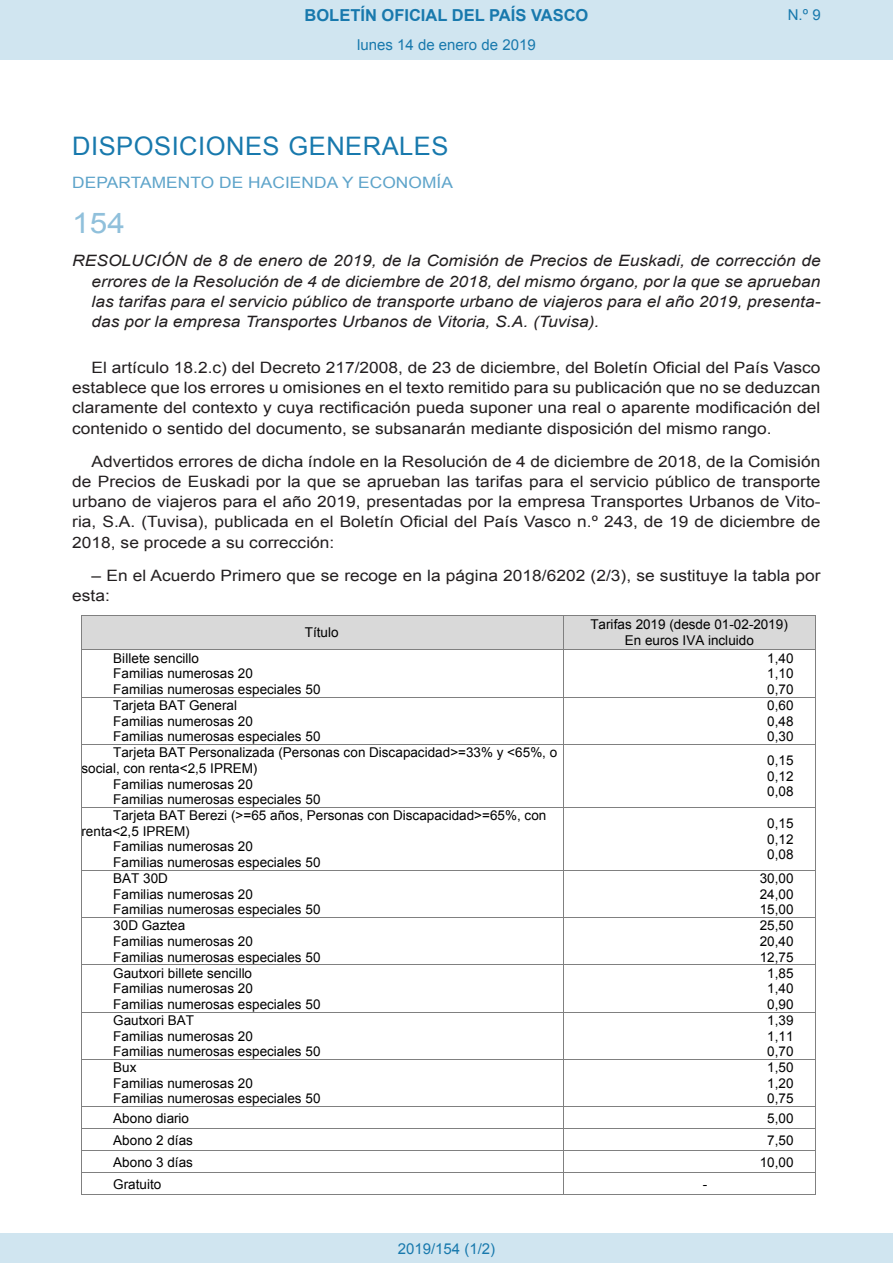
<style>
.page{position:relative;width:893px;height:1263px;background:#fff}
.page>*{position:absolute;margin:0;border:0;box-sizing:border-box;transform-origin:0 0}
.BOPVOrden{font:28.5px "Arial";color:#90c0db;scale:1.11 1}
.BOPVSeccion{font:25.5px "Arial";letter-spacing:.02em;color:#1879ad}
.t1{font:700 16.5px "Arial";color:#1879ad}
.BOPVDetalle{font:15.6px/20.2px "Arial";color:#231f20;text-align:justify;scale:1.11 1}
.BOPVTitulo{font:italic 15.6px/20.2px "Arial";color:#231f20;text-align:justify;scale:1.11 1}
.BOPVOrganismo{font:15.6px "Arial";letter-spacing:.005em;color:#5ea4ca;scale:1.11 1}
.Paginacion_Centro{font:15px "Arial";color:#1879ad}
.t2{font:13.5px/15.6px "Arial";letter-spacing:.005em;color:#000;text-align:justify}
</style>
<div class="page">
<div style="left:0;top:0;width:893px;height:60px;background:#d0e5f0"></div>
<div style="left:0;top:1233px;width:893px;height:30px;background:#d0e5f0"></div>
<div style="left:81px;top:615px;width:482px;height:34px;background:#d9d9d9"></div>
<div style="left:563px;top:615px;width:252px;height:34px;background:#d9d9d9"></div>
<hr style="left:82px;top:615px;width:481px;height:1px;background:#808080">
<hr style="left:563px;top:615px;width:252px;height:1px;background:#808080">
<hr style="left:81px;top:615px;width:1px;height:34px;background:#808080">
<hr style="left:563px;top:615px;width:1px;height:34px;background:#808080">
<hr style="left:815px;top:615px;width:1px;height:34px;background:#808080">
<hr style="left:82px;top:649px;width:481px;height:1px;background:#808080">
<hr style="left:563px;top:649px;width:252px;height:1px;background:#808080">
<hr style="left:81px;top:650px;width:1px;height:47px;background:#808080">
<hr style="left:563px;top:650px;width:1px;height:47px;background:#808080">
<hr style="left:815px;top:650px;width:1px;height:47px;background:#808080">
<hr style="left:82px;top:697px;width:481px;height:1px;background:#808080">
<hr style="left:563px;top:697px;width:252px;height:1px;background:#808080">
<hr style="left:81px;top:697px;width:1px;height:47px;background:#808080">
<hr style="left:563px;top:697px;width:1px;height:47px;background:#808080">
<hr style="left:815px;top:697px;width:1px;height:47px;background:#808080">
<hr style="left:82px;top:744px;width:481px;height:1px;background:#808080">
<hr style="left:563px;top:744px;width:252px;height:1px;background:#808080">
<hr style="left:81px;top:745px;width:1px;height:62px;background:#808080">
<hr style="left:563px;top:745px;width:1px;height:62px;background:#808080">
<hr style="left:815px;top:745px;width:1px;height:62px;background:#808080">
<hr style="left:82px;top:807px;width:481px;height:1px;background:#808080">
<hr style="left:563px;top:807px;width:252px;height:1px;background:#808080">
<hr style="left:81px;top:808px;width:1px;height:62px;background:#808080">
<hr style="left:563px;top:808px;width:1px;height:62px;background:#808080">
<hr style="left:815px;top:808px;width:1px;height:62px;background:#808080">
<hr style="left:82px;top:870px;width:481px;height:1px;background:#808080">
<hr style="left:563px;top:870px;width:252px;height:1px;background:#808080">
<hr style="left:81px;top:870px;width:1px;height:47px;background:#808080">
<hr style="left:563px;top:870px;width:1px;height:47px;background:#808080">
<hr style="left:815px;top:870px;width:1px;height:47px;background:#808080">
<hr style="left:82px;top:917px;width:481px;height:1px;background:#808080">
<hr style="left:563px;top:917px;width:252px;height:1px;background:#808080">
<hr style="left:81px;top:918px;width:1px;height:46px;background:#808080">
<hr style="left:563px;top:918px;width:1px;height:46px;background:#808080">
<hr style="left:815px;top:918px;width:1px;height:46px;background:#808080">
<hr style="left:82px;top:964px;width:481px;height:1px;background:#808080">
<hr style="left:563px;top:964px;width:252px;height:1px;background:#808080">
<hr style="left:81px;top:965px;width:1px;height:47px;background:#808080">
<hr style="left:563px;top:965px;width:1px;height:47px;background:#808080">
<hr style="left:815px;top:965px;width:1px;height:47px;background:#808080">
<hr style="left:82px;top:1012px;width:481px;height:1px;background:#808080">
<hr style="left:563px;top:1012px;width:252px;height:1px;background:#808080">
<hr style="left:81px;top:1012px;width:1px;height:47px;background:#808080">
<hr style="left:563px;top:1012px;width:1px;height:47px;background:#808080">
<hr style="left:815px;top:1012px;width:1px;height:47px;background:#808080">
<hr style="left:82px;top:1059px;width:481px;height:1px;background:#808080">
<hr style="left:563px;top:1059px;width:252px;height:1px;background:#808080">
<hr style="left:81px;top:1060px;width:1px;height:46px;background:#808080">
<hr style="left:563px;top:1060px;width:1px;height:46px;background:#808080">
<hr style="left:815px;top:1060px;width:1px;height:46px;background:#808080">
<hr style="left:82px;top:1106px;width:481px;height:1px;background:#808080">
<hr style="left:563px;top:1106px;width:252px;height:1px;background:#808080">
<hr style="left:82px;top:1128px;width:481px;height:1px;background:#808080">
<hr style="left:563px;top:1128px;width:252px;height:1px;background:#808080">
<hr style="left:82px;top:1150px;width:481px;height:1px;background:#808080">
<hr style="left:563px;top:1150px;width:252px;height:1px;background:#808080">
<hr style="left:82px;top:1172px;width:481px;height:1px;background:#808080">
<hr style="left:563px;top:1172px;width:252px;height:1px;background:#808080">
<svg style="left:81px;top:1106px;width:1px;height:89px"></svg>
<hr style="left:82px;top:1194px;width:481px;height:1px;background:#808080">
<svg style="left:563px;top:1107px;width:1px;height:87px"></svg>
<hr style="left:563px;top:1194px;width:252px;height:1px;background:#808080">
<svg style="left:815px;top:1106px;width:1px;height:89px"></svg>
<p class="t1" style="left:305px;top:4px;width:285px">BOLETÍN OFICIAL DEL PAÍS VASCO</p>
<p class="Paginacion_Centro" style="left:357px;top:35px;width:180px">lunes 14 de enero de 2019</p>
<p class="Paginacion_Centro" style="left:788px;top:5px;width:34px">N.º 9</p>
<p class="BOPVSeccion" style="left:72px;top:129px;width:378px">DISPOSICIONES GENERALES</p>
<p class="BOPVOrganismo" style="left:72px;top:172px;width:344px">DEPARTAMENTO DE HACIENDA Y ECONOMÍA</p>
<p class="BOPVOrden" style="left:72px;top:205px;width:49px">154</p>
<p class="BOPVTitulo" style="left:92px;top:251px;width:658px;text-indent:-19px">RESOLUCIÓN de 8 de enero de 2019, de la Comisión de Precios de Euskadi, de corrección de errores de la Resolución de 4 de diciembre de 2018, del mismo órgano, por la que se aprueban las tarifas para el servicio público de transporte urbano de viajeros para el año 2019, presenta&shy;das por la empresa Transportes Urbanos de Vitoria, S.A. (Tuvisa).</p>
<p class="BOPVDetalle" style="left:72px;top:357px;width:676px;text-indent:19px">El artículo 18.2.c) del Decreto 217/2008, de 23 de diciembre, del Boletín Oficial del País Vasco establece que los errores u omisiones en el texto remitido para su publicación que no se deduzcan claramente del contexto y cuya rectificación pueda suponer una real o aparente modificación del contenido o sentido del documento, se subsanarán mediante disposición del mismo rango.</p>
<p class="BOPVDetalle" style="left:72px;top:451px;width:676px;text-indent:19px">Advertidos errores de dicha índole en la Resolución de 4 de diciembre de 2018, de la Comisión de Precios de Euskadi por la que se aprueban las tarifas para el servicio público de transporte urbano de viajeros para el año 2019, presentadas por la empresa Transportes Urbanos de Vito&shy;ria, S.A. (Tuvisa), publicada en el Boletín Oficial del País Vasco n.º 243, de 19 de diciembre de 2018, se procede a su corrección:</p>
<p class="BOPVDetalle" style="left:72px;top:565px;width:676px;text-indent:19px">– En el Acuerdo Primero que se recoge en la página 2018/6202 (2/3), se sustituye la tabla por esta:</p>
<p class="t2" style="left:305px;top:625px;width:35px">Título</p>
<p class="t2" style="left:590px;top:617px;width:199px;text-align:center">Tarifas 2019 (desde 01-02-2019)<br>En euros IVA incluido</p>
<p class="t2" style="left:113px;top:650px;width:209px;text-align:left">Billete sencillo<br>Familias numerosas 20<br>Familias numerosas especiales 50</p>
<p class="t2" style="left:767px;top:650px;width:28px">1,40<br>1,10<br>0,70</p>
<p class="t2" style="left:113px;top:698px;width:209px;text-align:left">Tarjeta BAT General<br>Familias numerosas 20<br>Familias numerosas especiales 50</p>
<p class="t2" style="left:767px;top:698px;width:28px">0,60<br>0,48<br>0,30</p>
<p class="t2" style="left:113px;top:745px;width:445px">Tarjeta BAT Personalizada (Personas con Discapacidad&gt;=33% y &lt;65%, o</p>
<p class="t2" style="left:81px;top:760px;width:177px">social, con renta&lt;2,5 IPREM)</p>
<p class="t2" style="left:113px;top:776px;width:141px">Familias numerosas 20</p>
<p class="t2" style="left:113px;top:792px;width:209px">Familias numerosas especiales 50</p>
<p class="t2" style="left:767px;top:753px;width:28px">0,15<br>0,12<br>0,08</p>
<p class="t2" style="left:113px;top:808px;width:435px">Tarjeta BAT Berezi (&gt;=65 años, Personas con Discapacidad&gt;=65%, con</p>
<p class="t2" style="left:81px;top:823px;width:110px">renta&lt;2,5 IPREM)</p>
<p class="t2" style="left:113px;top:839px;width:141px">Familias numerosas 20</p>
<p class="t2" style="left:113px;top:854px;width:209px">Familias numerosas especiales 50</p>
<p class="t2" style="left:767px;top:815px;width:28px">0,15<br>0,12<br>0,08</p>
<p class="t2" style="left:113px;top:871px;width:209px;text-align:left">BAT 30D<br>Familias numerosas 20<br>Familias numerosas especiales 50</p>
<p class="t2" style="left:760px;top:871px;width:35px">30,00<br>24,00<br>15,00</p>
<p class="t2" style="left:113px;top:918px;width:209px;text-align:left">30D Gaztea<br>Familias numerosas 20<br>Familias numerosas especiales 50</p>
<p class="t2" style="left:760px;top:918px;width:35px">25,50<br>20,40<br>12,75</p>
<p class="t2" style="left:113px;top:965px;width:209px;text-align:left">Gautxori billete sencillo<br>Familias numerosas 20<br>Familias numerosas especiales 50</p>
<p class="t2" style="left:767px;top:965px;width:28px">1,85<br>1,40<br>0,90</p>
<p class="t2" style="left:113px;top:1013px;width:209px;text-align:left">Gautxori BAT<br>Familias numerosas 20<br>Familias numerosas especiales 50</p>
<p class="t2" style="left:767px;top:1013px;width:28px">1,39<br>1,11<br>0,70</p>
<p class="t2" style="left:113px;top:1060px;width:209px;text-align:left">Bux<br>Familias numerosas 20<br>Familias numerosas especiales 50</p>
<p class="t2" style="left:767px;top:1060px;width:28px">1,50<br>1,20<br>0,75</p>
<p class="t2" style="left:113px;top:1110px;width:77px">Abono diario</p>
<p class="t2" style="left:767px;top:1110px;width:28px">5,00</p>
<p class="t2" style="left:113px;top:1132px;width:81px">Abono 2 días</p>
<p class="t2" style="left:767px;top:1132px;width:28px">7,50</p>
<p class="t2" style="left:113px;top:1154px;width:81px">Abono 3 días</p>
<p class="t2" style="left:760px;top:1154px;width:35px">10,00</p>
<p class="t2" style="left:113px;top:1176px;width:50px">Gratuito</p>
<p class="t2" style="left:703px;top:1176px;width:6px">-</p>
<p class="Paginacion_Centro" style="left:398px;top:1238px;width:99px">2019/154 (1/2)</p>
</div>
